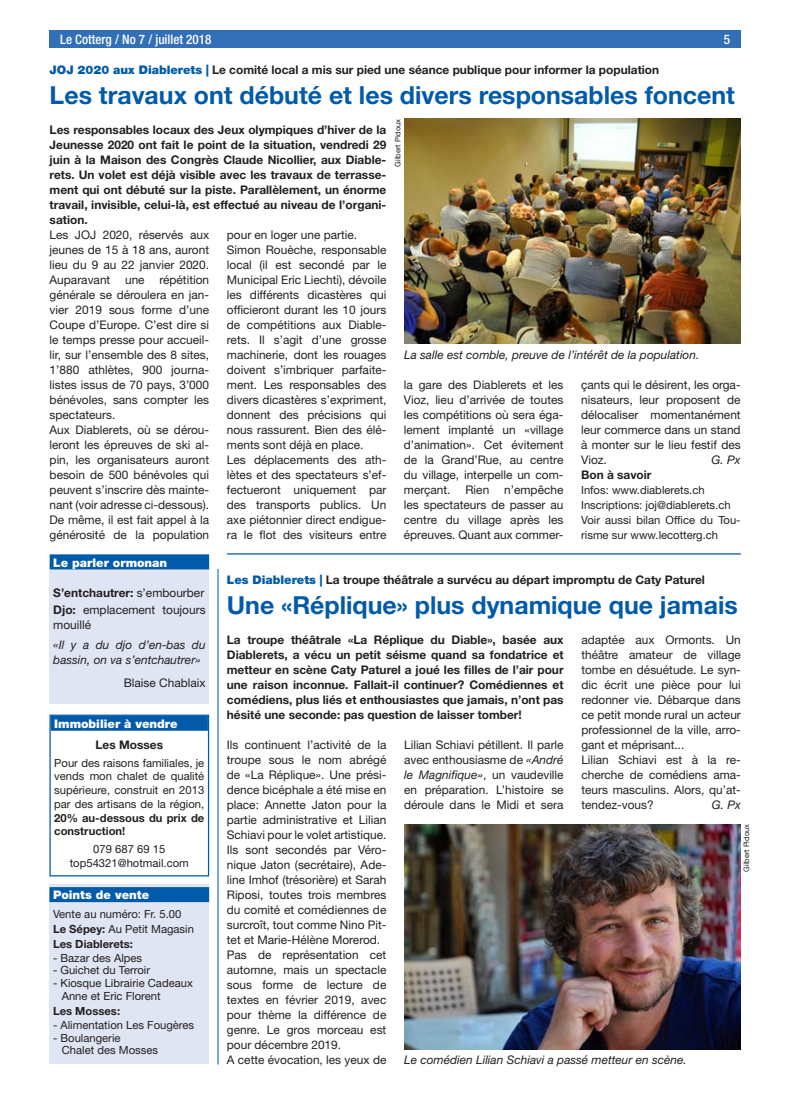
<style>
.page{position:relative;width:787px;height:1106px;background:#fff}
.page>*{position:absolute;margin:0;border:0;box-sizing:border-box;transform-origin:0 0}
.t1{font:700 24.88px "Helvetica Neue LT Std";color:#015aaa}
.t2{font:500 condensed 13.12px "Helvetica Neue LT Std";color:#fff}
.t3{font:11.88px/15px "Helvetica Neue LT Std";color:#231f20}
.t4{font:700 11.88px/15px "Helvetica Neue LT Std";color:#231f20;text-align:justify}
.t5{font:italic 11.88px/15px "Helvetica Neue LT Std";color:#231f20}
.t6{font:900 11.88px "Helvetica Neue LT Std";color:#fff}
.t7{font:11.25px/15px "Helvetica Neue LT Std";color:#231f20}
.t8{font:700 11.25px/13.8px "Helvetica Neue LT Std";color:#231f20}
.t9{font:7.5px "Helvetica Neue LT Std";color:#231f20}
.s1{font-weight:900;color:#015aaa}
.s2{font-weight:700}
.s3{font-style:italic}
</style>
<div class="page">
<div style="left:50px;top:30px;width:691px;height:18px;background:#326fb7"></div>
<img style="left:404px;top:119px;width:337px;height:225px">
<img style="left:404px;top:824px;width:337px;height:225px">
<hr style="left:227px;top:553px;width:514px;height:1px;background:#015aaa">
<hr style="left:218px;top:569px;width:1px;height:495px;background:#015aaa">
<div style="left:50px;top:554px;width:159px;height:150px;background:#e0e5f3"></div>
<div style="left:50px;top:554px;width:159px;height:15px;background:#015aaa"></div>
<div style="left:49px;top:884px;width:160px;height:179px;background:#e0e5f3"></div>
<div style="left:49px;top:887px;width:160px;height:15px;background:#015aaa"></div>
<div style="left:51px;top:715px;width:157px;height:15px;background:#015aaa"></div>
<div style="left:49px;top:714px;width:160px;height:162px;border:1px solid #015aaa"></div>
<p class="t2" style="left:60px;top:31px;width:153px">Le Cotterg / No 7 / juillet 2018</p>
<p class="t2" style="left:724px;top:31px;width:8px">5</p>
<p class="t4" style="left:50px;top:62px;width:611px"><span class="s1">JOJ 2020 aux Diablerets |</span> Le comité local a mis sur pied une séance publique pour informer la population</p>
<h1 class="t1" style="left:50px;top:79px;width:687px">Les travaux ont débuté et les divers responsables foncent</h1>
<p class="t4" style="left:50px;top:122px;width:338px">Les responsables locaux des Jeux olympiques d’hiver de la Jeunesse 2020 ont fait le point de la situation, vendredi 29 juin à la Maison des Congrès Claude Nicollier, aux Diable&shy;rets. Un volet est déjà visible avec les travaux de terrasse&shy;ment qui ont débuté sur la piste. Parallèlement, un énorme travail, invisible, celui-là, est effectué au niveau de l’organi&shy;sation.</p>
<p class="t3" style="left:50px;top:227px;width:161px">Les JOJ 2020, réservés aux jeunes de 15 à 18 ans, auront lieu du 9 au 22 janvier 2020.<br>Auparavant une répétition générale se déroulera en jan&shy;vier 2019 sous forme d’une<br>Coupe d’Europe. C’est dire si le temps presse pour accueil&shy;lir, sur l’ensemble des 8 sites,<br>1’880 athlètes, 900 journa&shy;listes issus de 70 pays, 3’000 bénévoles, sans compter les spectateurs.<br>Aux Diablerets, où se dérou&shy;leront les épreuves de ski al&shy;pin, les organisateurs auront besoin de 500 bénévoles qui peuvent s’inscrire dès mainte&shy;nant (voir adresse ci-dessous).<br>De même, il est fait appel à la générosité de la population</p>
<p class="t3" style="left:227px;top:227px;width:161px">pour en loger une partie.<br>Simon Rouèche, responsable local (il est secondé par le<br>Municipal Eric Liechti), dévoile les différents dicastères qui officieront durant les 10 jours de compétitions aux Diable&shy;rets. Il s’agit d’une grosse machinerie, dont les rouages doivent s’imbriquer parfaite&shy;ment. Les responsables des divers dicastères s’expriment, donnent des précisions qui nous rassurent. Bien des élé&shy;ments sont déjà en place.<br>Les déplacements des ath&shy;lètes et des spectateurs s’ef&shy;fectueront uniquement par des transports publics. Un axe piétonnier direct endigue&shy;ra le flot des visiteurs entre</p>
<p class="t9" style="left:393px;top:166px;width:49px;rotate:-90deg">Gilbert Pidoux</p>
<p class="t5" style="left:404px;top:347px;width:297px">La salle est comble, preuve de l’intérêt de la population.</p>
<p class="t3" style="left:404px;top:377px;width:161px;text-align:justify">la gare des Diablerets et les Vioz, lieu d’arrivée de toutes les compétitions où sera éga&shy;lement implanté un «village d’animation». Cet évitement de la Grand’Rue, au centre du village, interpelle un com&shy;merçant.</p>
<p class="t3" style="left:404px;top:482px;width:161px;text-align:justify;text-indent:100px">n’empêche les spectateurs de passer au centre du village après les épreuves. Quant aux commer-</p>
<p class="t3" style="left:465px;top:482px;width:25px">Rien</p>
<p class="t3" style="left:581px;top:377px;width:161px;text-align:justify">çants qui le désirent, les orga&shy;nisateurs, leur proposent de délocaliser momentanément leur commerce dans un stand à monter sur le lieu festif des Vioz.</p>
<p class="t5" style="left:711px;top:452px;width:31px">G. Px</p>
<p class="t4" style="left:581px;top:467px;width:72px">Bon à savoir</p>
<p class="t7" style="left:581px;top:482px;width:161px">Infos: www.diablerets.ch<br>Inscriptions: joj@diablerets.ch<br>Voir aussi bilan Office du Tou&shy;risme sur www.lecotterg.ch</p>
<p class="t6" style="left:53px;top:555px;width:115px">Le parler ormonan</p>
<p class="t3" style="left:53px;top:583px;width:154px;line-height:17.5px"><span class="s2">S’entchautrer:</span> s’embourber<br><span class="s2">Djo:</span> emplacement toujours</p>
<p class="t3" style="left:53px;top:617px;width:39px">mouillé</p>
<p class="t5" style="left:53px;top:637px;width:154px">«Il y a du djo d’en-bas du bassin, on va s’entchautrer»</p>
<p class="t3" style="left:124px;top:674px;width:83px">Blaise Chablaix</p>
<p class="t6" style="left:54px;top:716px;width:125px">Immobilier à vendre</p>
<p class="t4" style="left:95px;top:737px;width:69px">Les Mosses</p>
<p class="t7" style="left:54px;top:755px;width:152px;line-height:13.8px;text-align:justify">Pour des raisons familiales, je vends mon chalet de qualité supérieure, construit en 2013 par des artisans de la région,</p>
<p class="t8" style="left:54px;top:810px;width:152px">20% au-dessous du prix de construction!</p>
<p class="t7" style="left:70px;top:842px;width:121px;line-height:13.8px;text-align:center">079 687 69 15 top54321@hotmail.com</p>
<p class="t6" style="left:53px;top:888px;width:98px">Points de vente</p>
<p class="t7" style="left:53px;top:906px;width:142px">Vente au numéro: Fr. 5.00<br><span class="s2">Le Sépey:</span> Au Petit Magasin<br><span class="s2">Les Diablerets:</span></p>
<p class="t7" style="left:53px;top:950px;width:91px">- Bazar des Alpes</p>
<p class="t7" style="left:53px;top:962px;width:99px">- Guichet du Terroir</p>
<p class="t7" style="left:62px;top:975px;width:133px;line-height:13.8px;text-indent:-9px">- Kiosque Librairie Cadeaux<br>Anne et Eric Florent</p>
<p class="t8" style="left:53px;top:1004px;width:69px">Les Mosses:</p>
<p class="t7" style="left:53px;top:1017px;width:143px">- Alimentation Les Fougères</p>
<p class="t7" style="left:62px;top:1031px;width:98px;line-height:12.5px;text-indent:-9px">- Boulangerie<br>Chalet des Mosses</p>
<p class="t4" style="left:227px;top:572px;width:479px"><span class="s1">Les Diablerets |</span> La troupe théâtrale a survécu au départ impromptu de Caty Paturel</p>
<h1 class="t1" style="left:227px;top:589px;width:512px">Une «Réplique» plus dynamique que jamais</h1>
<p class="t3" style="left:581px;top:632px;width:161px">adaptée aux Ormonts. Un théâtre amateur de village tombe en désuétude. Le syn&shy;dic écrit une pièce pour lui redonner vie. Débarque dans ce petit monde rural un acteur professionnel de la ville, arro&shy;gant et méprisant...<br>Lilian Schiavi est à la re&shy;cherche de comédiens ama&shy;teurs masculins. Alors, qu’at&shy;tendez-vous?</p>
<p class="t4" style="left:227px;top:632px;width:338px">La troupe théâtrale «La Réplique du Diable», basée aux Diablerets, a vécu un petit séisme quand sa fondatrice et metteur en scène Caty Paturel a joué les filles de l’air pour une raison inconnue. Fallait-il continuer? Comédiennes et comédiens, plus liés et enthousiastes que jamais, n’ont pas hésité une seconde: pas question de laisser tomber!</p>
<p class="t3" style="left:404px;top:737px;width:161px;text-align:justify">Lilian Schiavi pétillent. Il parle avec enthousiasme de <span class="s3">«André le Magnifique»</span>, un vaudeville en préparation. L’histoire se déroule dans le Midi et sera</p>
<p class="t3" style="left:227px;top:737px;width:161px">Ils continuent l’activité de la troupe sous le nom abrégé de «La Réplique». Une prési&shy;dence bicéphale a été mise en place: Annette Jaton pour la partie administrative et Lilian<br>Schiavi pour le volet artistique.<br>Ils sont secondés par Véro&shy;nique Jaton (secrétaire), Ade&shy;line Imhof (trésorière) et Sarah<br>Riposi, toutes trois membres du comité et comédiennes de surcroît, tout comme Nino Pit&shy;tet et Marie-Hélène Morerod.<br>Pas de représentation cet automne, mais un spectacle sous forme de lecture de textes en février 2019, avec pour thème la différence de genre. Le gros morceau est pour décembre 2019.<br>A cette évocation, les yeux de</p>
<p class="t5" style="left:712px;top:797px;width:31px">G. Px</p>
<p class="t9" style="left:742px;top:871px;width:49px;rotate:-90deg">Gilbert Pidoux</p>
<p class="t5" style="left:404px;top:1052px;width:284px">Le comédien Lilian Schiavi a passé metteur en scène.</p>
</div>
